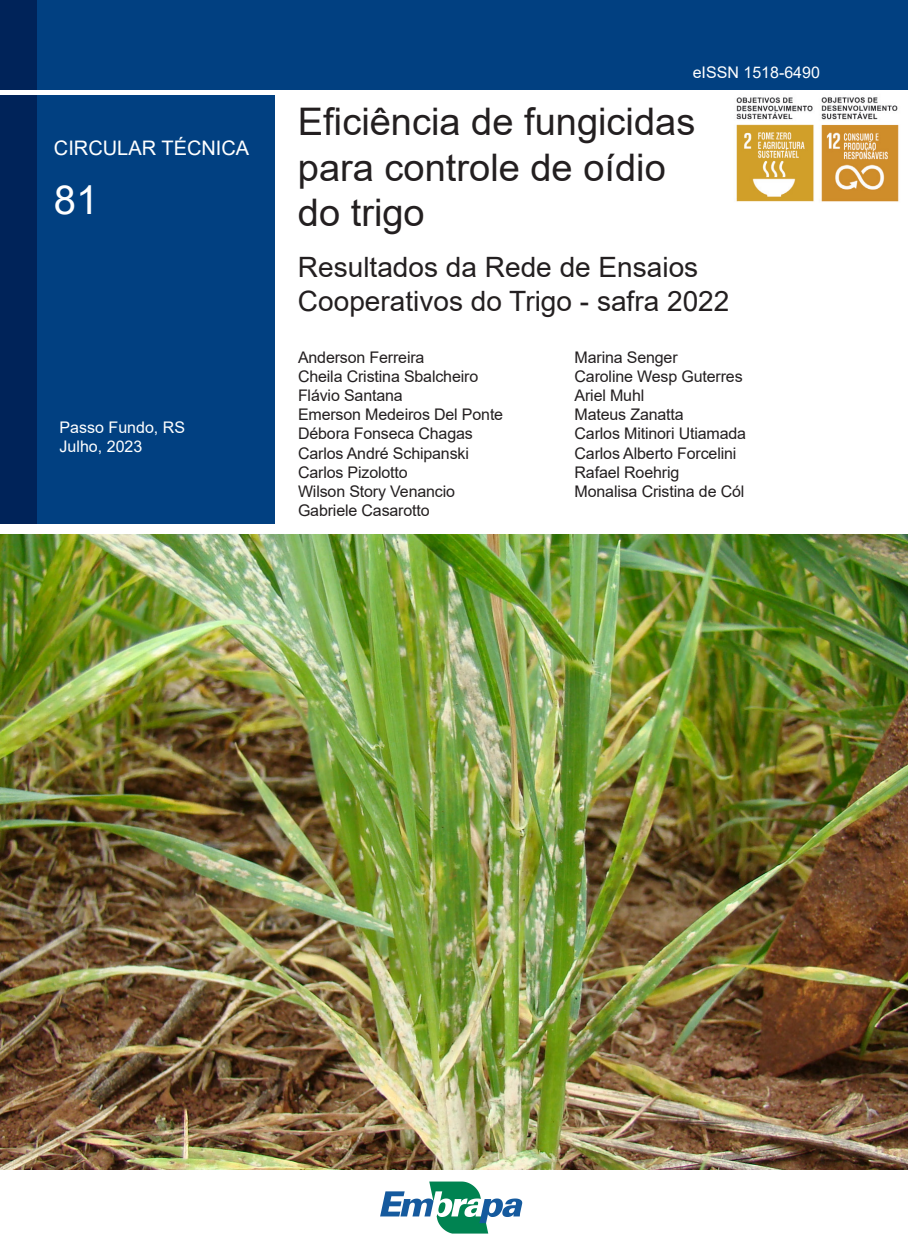
<style>
.page{position:relative;width:908px;height:1248px;background:#fff}
.page>*{position:absolute;margin:0;border:0;box-sizing:border-box;transform-origin:0 0}
.NUMERO_PUBLICACAO{font:40px "Arial";color:#fff}
.TITULO_CAPA{font:38px/45.6px "Arial";color:#231f20}
.SUBTITULO_CAPA{font:28px/33.6px "Arial";color:#231f20}
.CIRCULAR_TECNICA{font:20px "Arial";color:#fff}
.AUTOR_CAPA{font:16px "Arial";letter-spacing:-.01em;color:#231f20}
.CIDADE_-_MES_-_ESTAD{font:16px "Arial";color:#fff}
.NUMERO_ISSN{font:16px "Arial";color:#fff}
</style>
<div class="page">
<div style="left:0;top:0;width:907px;height:89px;background:#014081"></div>
<div style="left:0;top:95px;width:275px;height:428px;background:#014081"></div>
<div style="left:0;top:95px;width:37px;height:428px;background:#002359"></div>
<div style="left:0;top:0;width:37px;height:89px;background:#002359"></div>
<svg style="left:380px;top:1181px;width:142px;height:52px"></svg>
<img style="left:0;top:534px;width:907px;height:634px">
<img style="left:736px;top:97px;width:78px;height:105px">
<img style="left:821px;top:97px;width:78px;height:105px">
<p class="CIRCULAR_TECNICA" style="left:54px;top:134px;width:197px">CIRCULAR TÉCNICA</p>
<p class="NUMERO_PUBLICACAO" style="left:54px;top:173px;width:46px">81</p>
<p class="CIDADE_-_MES_-_ESTAD" style="left:60px;top:416px;width:127px">Passo Fundo, RS</p>
<p class="CIDADE_-_MES_-_ESTAD" style="left:60px;top:435px;width:84px">Julho, 2023</p>
<p class="NUMERO_ISSN" style="left:692px;top:61px;width:129px">eISSN 1518-6490</p>
<p class="TITULO_CAPA" style="left:298px;top:99px;width:399px">Eficiência de fungicidas para controle de oídio do trigo</p>
<p class="SUBTITULO_CAPA" style="left:298px;top:250px;width:433px">Resultados da Rede de Ensaios<br>Cooperativos do Trigo - safra 2022</p>
<p class="AUTOR_CAPA" style="left:298px;top:346px;width:128px">Anderson Ferreira</p>
<p class="AUTOR_CAPA" style="left:298px;top:365px;width:182px">Cheila Cristina Sbalcheiro</p>
<p class="AUTOR_CAPA" style="left:298px;top:384px;width:106px">Flávio Santana</p>
<p class="AUTOR_CAPA" style="left:298px;top:403px;width:206px">Emerson Medeiros Del Ponte</p>
<p class="AUTOR_CAPA" style="left:298px;top:422px;width:176px">Débora Fonseca Chagas</p>
<p class="AUTOR_CAPA" style="left:298px;top:442px;width:172px">Carlos André Schipanski</p>
<p class="AUTOR_CAPA" style="left:298px;top:461px;width:111px">Carlos Pizolotto</p>
<p class="AUTOR_CAPA" style="left:298px;top:480px;width:158px">Wilson Story Venancio</p>
<p class="AUTOR_CAPA" style="left:298px;top:499px;width:133px">Gabriele Casarotto</p>
<p class="AUTOR_CAPA" style="left:574px;top:346px;width:105px">Marina Senger</p>
<p class="AUTOR_CAPA" style="left:574px;top:365px;width:169px">Caroline Wesp Guterres</p>
<p class="AUTOR_CAPA" style="left:574px;top:384px;width:71px">Ariel Muhl</p>
<p class="AUTOR_CAPA" style="left:574px;top:403px;width:111px">Mateus Zanatta</p>
<p class="AUTOR_CAPA" style="left:574px;top:422px;width:173px">Carlos Mitinori Utiamada</p>
<p class="AUTOR_CAPA" style="left:574px;top:442px;width:163px">Carlos Alberto Forcelini</p>
<p class="AUTOR_CAPA" style="left:574px;top:461px;width:106px">Rafael Roehrig</p>
<p class="AUTOR_CAPA" style="left:574px;top:480px;width:171px">Monalisa Cristina de Cól</p>
</div>
